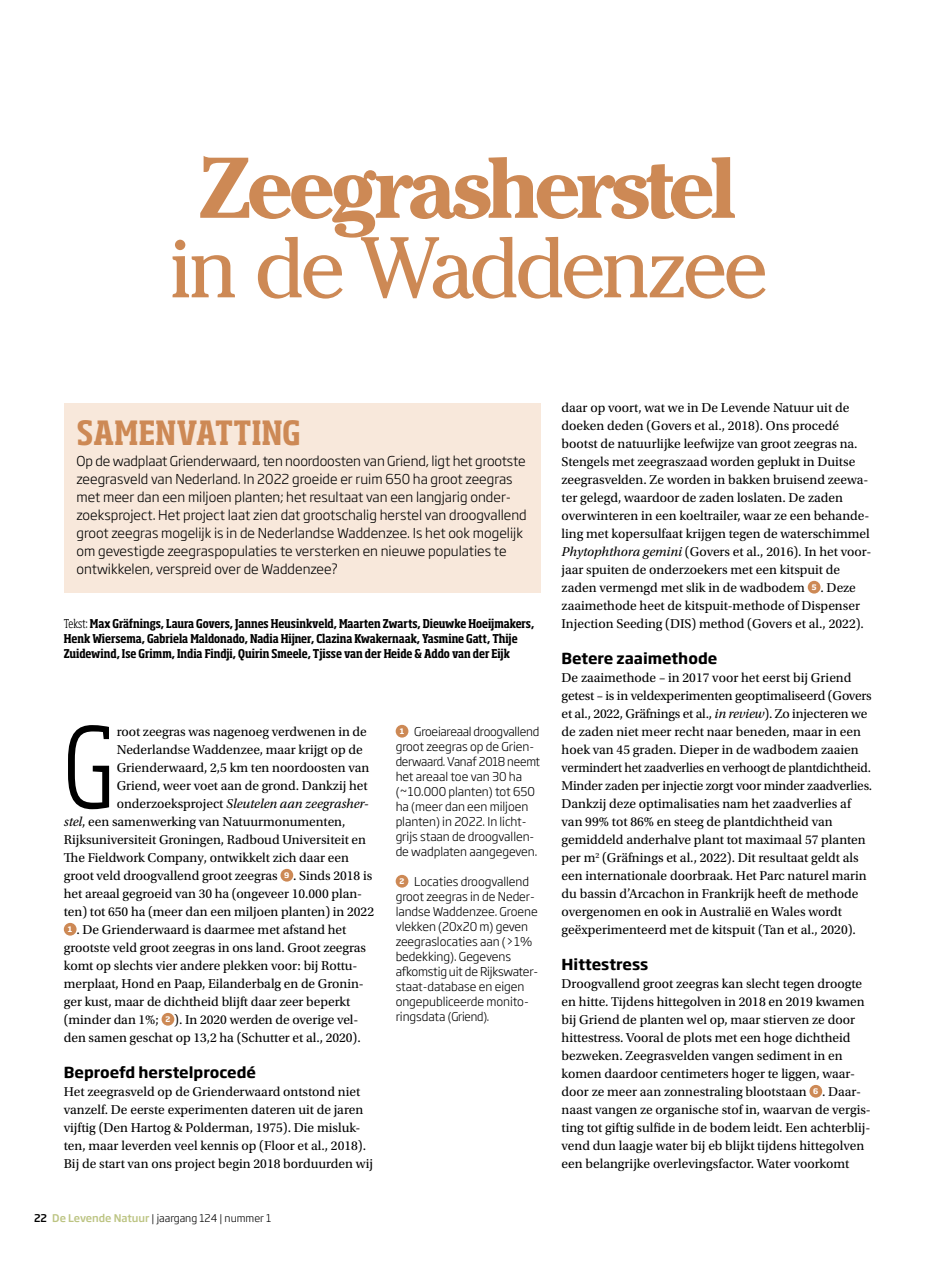
<style>
.page{position:relative;width:936px;height:1263px;background:#fff}
.page>*{position:absolute;margin:0;border:0;box-sizing:border-box;transform-origin:0 0}
.t1{font:300 condensed 110.4px "Soho Std";color:#000}
.t2{font:700 85.5px "Cheltenham Std";letter-spacing:-.045em;color:#cd8955}
.t3{font:85.5px "Cheltenham Std";letter-spacing:-.06em;color:#cd8955}
.t4{font:700 condensed 33px "Soho Std";letter-spacing:.01em;color:#cd8955}
.t5{font:700 15px "Soho Gothic Std";color:#000}
.t6{font:13.5px/18px "Utopia Std";color:#000}
.t7{font:300 13.5px/18px "Soho Gothic Std";color:#000}
.t8{font:italic 13.5px "Utopia Std";letter-spacing:-.005em;color:#000}
.t9{font:300 12px/15px "Soho Gothic Std";letter-spacing:-.005em;color:#000}
.t10{font:700 condensed 12px/15px "Soho Std";letter-spacing:-.005em;color:#000}
.t11{font:300 10.5px "Soho Gothic Std";color:#000}
.s1{font-weight:300}
.s2{font-style:normal}
.s3{font-style:italic}
.s4{font-weight:500}
.s5{font-weight:500;color:#bcc482}
</style>
<div class="page">
<div style="left:280px;top:869px;width:13px;height:13px;background:#cd8955;border-radius:50%"></div>
<div style="left:64px;top:923px;width:13px;height:13px;background:#cd8955;border-radius:50%"></div>
<div style="left:161px;top:1013px;width:13px;height:13px;background:#cd8955;border-radius:50%"></div>
<div style="left:395px;top:725px;width:13px;height:13px;background:#cd8955;border-radius:50%"></div>
<div style="left:395px;top:875px;width:13px;height:13px;background:#cd8955;border-radius:50%"></div>
<div style="left:64px;top:403px;width:476px;height:189px;background:#f8e8db"></div>
<div style="left:807px;top:581px;width:13px;height:13px;background:#cd8955;border-radius:50%"></div>
<div style="left:809px;top:1085px;width:13px;height:13px;background:#cd8955;border-radius:50%"></div>
<h2 class="t2" style="left:199px;top:137px;width:539px">Zeegrasherstel</h2>
<h2 class="t3" style="left:169px;top:218px;width:600px">in de Waddenzee</h2>
<h3 class="t4" style="left:77px;top:412px;width:225px">SAMENVATTING</h3>
<p class="t7" style="left:77px;top:452px;width:452px">Op de wadplaat Grienderwaard, ten noordoosten van Griend, ligt het grootste zeegrasveld van Nederland. In 2022 groeide er ruim 650 ha groot zeegras met meer dan een miljoen planten; het resultaat van een langjarig onder&shy;zoeksproject. Het project laat zien dat grootschalig herstel van droogvallend groot zeegras mogelijk is in de Nederlandse Waddenzee. Is het ook mogelijk om gevestigde zeegraspopulaties te versterken en nieuwe populaties te ontwikkelen, verspreid over de Waddenzee?</p>
<p class="t10" style="left:64px;top:616px;width:472px"><span class="s1">Tekst:</span> Max Gräfnings, Laura Govers, Jannes Heusinkveld, Maarten Zwarts, Dieuwke Hoeijmakers,<br>Henk Wiersema, Gabriela Maldonado, Nadia Hijner, Clazina Kwakernaak, Yasmine Gatt, Thije<br>Zuidewind, Ise Grimm, India Findji, Quirin Smeele, Tjisse van der Heide &amp; Addo van der Eijk</p>
<h1 class="t1" style="left:64px;top:697px;width:52px">G</h1>
<p class="t6" style="left:117px;top:723px;width:252px">root zeegras was nagenoeg verdwenen in de</p>
<p class="t6" style="left:117px;top:741px;width:247px">Nederlandse Waddenzee, maar krijgt op de</p>
<p class="t6" style="left:117px;top:759px;width:254px">Grienderwaard, 2,5 km ten noordoosten van</p>
<p class="t6" style="left:117px;top:777px;width:252px">Griend, weer voet aan de grond. Dankzij het</p>
<p class="t8" style="left:117px;top:796px;width:253px"><span class="s2">onderzoeksproject</span> Sleutelen aan zeegrasher-</p>
<p class="t6" style="left:64px;top:813px;width:283px"><span class="s3">stel</span>, een samenwerking van Natuurmonumenten,</p>
<p class="t6" style="left:64px;top:831px;width:304px">Rijksuniversiteit Groningen, Radboud Universiteit en</p>
<p class="t6" style="left:64px;top:849px;width:286px">The Fieldwork Company, ontwikkelt zich daar een</p>
<p class="t6" style="left:64px;top:867px;width:310px">groot veld droogvallend groot zeegras <sup>9</sup> . Sinds 2018 is</p>
<p class="t6" style="left:64px;top:885px;width:300px">het areaal gegroeid van 30 ha (ongeveer 10.000 plan-</p>
<p class="t6" style="left:64px;top:903px;width:312px">ten) tot 650 ha (meer dan een miljoen planten) in 2022</p>
<p class="t6" style="left:68px;top:921px;width:280px"><sup>1</sup> . De Grienderwaard is daarmee met afstand het</p>
<p class="t6" style="left:64px;top:939px;width:304px">grootste veld groot zeegras in ons land. Groot zeegras</p>
<p class="t6" style="left:64px;top:957px;width:295px">komt op slechts vier andere plekken voor: bij Rottu-</p>
<p class="t6" style="left:64px;top:975px;width:301px">merplaat, Hond en Paap, Eilanderbalg en de Gronin-</p>
<p class="t6" style="left:64px;top:993px;width:288px">ger kust, maar de dichtheid blijft daar zeer beperkt</p>
<p class="t6" style="left:64px;top:1011px;width:296px">(minder dan 1%; <sup>2</sup> ). In 2020 werden de overige vel-</p>
<p class="t6" style="left:64px;top:1029px;width:298px">den samen geschat op 13,2 ha (Schutter et al., 2020).</p>
<p class="t5" style="left:64px;top:1063px;width:194px">Beproefd herstelprocedé</p>
<p class="t6" style="left:64px;top:1083px;width:311px">Het zeegrasveld op de Grienderwaard ontstond niet vanzelf. De eerste experimenten dateren uit de jaren vijftig (Den Hartog &amp; Polderman, 1975). Die misluk&shy;ten, maar leverden veel kennis op (Floor et al., 2018).<br>Bij de start van ons project begin 2018 borduurden wij</p>
<p class="t11" style="left:34px;top:1212px;width:239px"><span class="s4">22</span> <span class="s5">De Levende Natuur</span> | jaargang 124 | nummer 1</p>
<p class="t9" style="left:395px;top:724px;width:146px;text-indent:4px"><sup>1</sup> Groeiareaal droogvallend groot zeegras op de Grien&shy;derwaard. Vanaf 2018 neemt het areaal toe van 30 ha (~10.000 planten) tot 650 ha (meer dan een miljoen planten) in 2022. In licht&shy;grijs staan de droogvallen&shy;de wadplaten aangegeven.</p>
<p class="t9" style="left:395px;top:874px;width:144px;text-indent:4px"><sup>2</sup> Locaties droogvallend groot zeegras in de Neder&shy;landse Waddenzee. Groene vlekken (20x20 m) geven zeegraslocaties aan (&gt;1% bedekking). Gegevens afkomstig uit de Rijkswater&shy;staat-database en eigen ongepubliceerde monito&shy;ringsdata (Griend).</p>
<p class="t6" style="left:561px;top:399px;width:311px">daar op voort, wat we in De Levende Natuur uit de doeken deden (Govers et al., 2018). Ons procedé bootst de natuurlijke leefwijze van groot zeegras na.<br>Stengels met zeegraszaad worden geplukt in Duitse zeegrasvelden. Ze worden in bakken bruisend zeewa&shy;ter gelegd, waardoor de zaden loslaten. De zaden overwinteren in een koeltrailer, waar ze een behande&shy;ling met kopersulfaat krijgen tegen de waterschimmel <span class="s3">Phytophthora gemini</span> (Govers et al., 2016). In het voor&shy;jaar spuiten de onderzoekers met een kitspuit de zaden vermengd met slik in de wadbodem <sup>5</sup> . Deze zaaimethode heet de kitspuit-methode of Dispenser Injection Seeding (DIS) method (Govers et al., 2022).</p>
<p class="t5" style="left:561px;top:649px;width:157px">Betere zaaimethode</p>
<p class="t6" style="left:561px;top:669px;width:312px">De zaaimethode – in 2017 voor het eerst bij Griend getest – is in veldexperimenten geoptimaliseerd (Govers et al., 2022, Gräfnings et al., <span class="s3">in review</span>). Zo injecteren we de zaden niet meer recht naar beneden, maar in een hoek van 45 graden. Dieper in de wadbodem zaaien vermindert het zaadverlies en verhoogt de plantdichtheid.<br>Minder zaden per injectie zorgt voor minder zaadverlies.<br>Dankzij deze optimalisaties nam het zaadverlies af van 99% tot 86% en steeg de plantdichtheid van gemiddeld anderhalve plant tot maximaal 57 planten per m<sup>2</sup> (Gräfnings et al., 2022). Dit resultaat geldt als een internationale doorbraak. Het Parc naturel marin du bassin d’Arcachon in Frankrijk heeft de methode overgenomen en ook in Australië en Wales wordt geëxperimenteerd met de kitspuit (Tan et al., 2020).</p>
<p class="t5" style="left:561px;top:955px;width:88px">Hittestress</p>
<p class="t6" style="left:561px;top:975px;width:311px">Droogvallend groot zeegras kan slecht tegen droogte en hitte. Tijdens hittegolven in 2018 en 2019 kwamen bij Griend de planten wel op, maar stierven ze door hittestress. Vooral de plots met een hoge dichtheid bezweken. Zeegrasvelden vangen sediment in en komen daardoor centimeters hoger te liggen, waar&shy;door ze meer aan zonnestraling blootstaan <sup>6</sup> . Daar&shy;naast vangen ze organische stof in, waarvan de vergis&shy;ting tot giftig sulfide in de bodem leidt. Een achterblij&shy;vend dun laagje water bij eb blijkt tijdens hittegolven een belangrijke overlevingsfactor. Water voorkomt</p>
</div>
